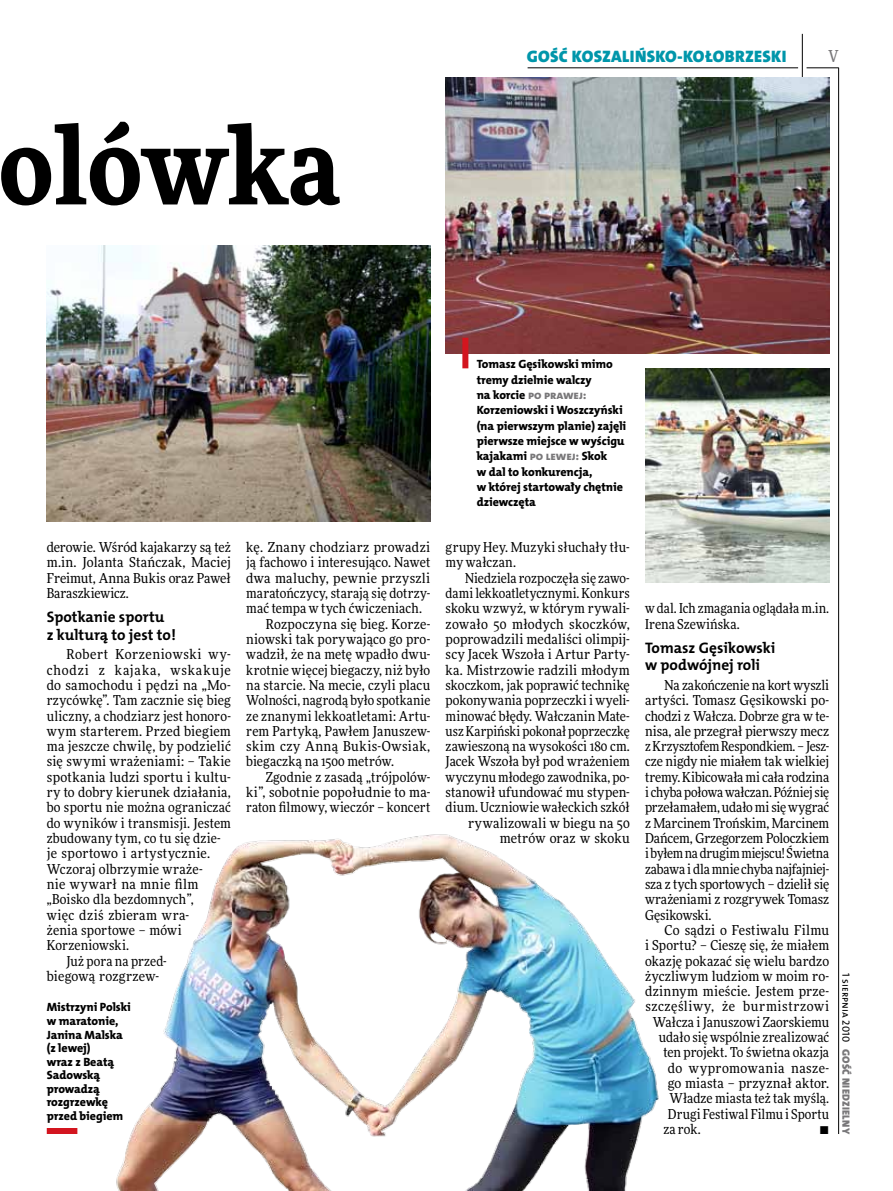
<style>
.page{position:relative;width:893px;height:1191px;background:#fff}
.page>*{position:absolute;margin:0;border:0;box-sizing:border-box;transform-origin:0 0}
.t1{font:900 108px "Freeday Narrow";color:#000}
.t2{font:16.65px "The Mix HP9 Blk";letter-spacing:.02em;color:#0096aa}
.t3{font:500 16.5px "Freeday Narrow";color:#787779;scale:.9 1}
.t4{font:15.3px/17.7px "The Mix HP7 Bld";color:#000}
.t5{font:13.65px/15.3px "Freeday Narrow News";letter-spacing:.01em;color:#000;text-align:justify}
.t6{font:13.65px "Freeday Narrow News";letter-spacing:.03em;color:#000}
.t7{font:13.65px "Freeday Narrow News";letter-spacing:.035em;color:#000}
.t8{font:13.65px "Freeday Narrow News";letter-spacing:.04em;color:#000}
.t9{font:13.65px "Freeday Narrow News";letter-spacing:.065em;color:#000}
.t10{font:12px/15.3px "The Mix HP8 Ex Bld";letter-spacing:-.005em;color:#000}
.t11{font:10.5px "The Mix HP9 Blk";letter-spacing:.025em;color:#787779}
.t12{font:10.5px "The Mix HP5 Plain";color:#000}
.s1{color:#787779}
</style>
<div class="page">
<hr style="left:838px;top:68px;width:1px;height:1066px;background:#000">
<hr style="left:802px;top:34px;width:1px;height:43px;background:#000">
<hr style="left:806px;top:68px;width:33px;height:1px;background:#000">
<hr style="left:528px;top:68px;width:270px;height:1px;background:#000">
<img style="left:116px;top:834px;width:543px;height:357px">
<img style="left:47px;top:246px;width:383px;height:275px">
<img style="left:446px;top:77px;width:383px;height:276px">
<img style="left:645px;top:368px;width:184px;height:215px">
<div style="left:462px;top:338px;width:6px;height:30px;background:#d3151f"></div>
<div style="left:47px;top:1128px;width:30px;height:6px;background:#d3151f"></div>
<h1 class="t1" style="left:-1px;top:95px;width:343px">olówka</h1>
<p class="t2" style="left:527px;top:46px;width:261px">GOŚĆ KOSZALIŃSKO-KOŁOBRZESKI</p>
<p class="t3" style="left:828px;top:46px;width:13px">V</p>
<p class="t5" style="left:47px;top:539px;width:186px">derowie. Wśród kajakarzy są też m.in. Jolanta Stańczak, Maciej Freimut, Anna Bukis oraz Paweł Baraszkiewicz.</p>
<p class="t4" style="left:47px;top:608px;width:131px">Spotkanie sportu<br>z kulturą to jest to!</p>
<p class="t7" style="left:66px;top:646px;width:166px">Robert Korzeniowski wy-</p>
<p class="t9" style="left:47px;top:661px;width:186px">chodzi z kajaka, wskakuje</p>
<p class="t6" style="left:47px;top:676px;width:186px">do samochodu i pędzi na „Mo-</p>
<p class="t5" style="left:47px;top:692px;width:186px">rzycówkę”. Tam zacznie się bieg</p>
<p class="t5" style="left:47px;top:708px;width:186px">uliczny, a chodziarz jest honoro-</p>
<p class="t5" style="left:47px;top:723px;width:186px">wym starterem. Przed biegiem</p>
<p class="t5" style="left:47px;top:738px;width:186px">ma jeszcze chwilę, by podzielić</p>
<p class="t6" style="left:47px;top:753px;width:186px">się swymi wrażeniami: – Takie</p>
<p class="t5" style="left:47px;top:769px;width:186px">spotkania ludzi sportu i kultu-</p>
<p class="t5" style="left:47px;top:784px;width:186px">ry to dobry kierunek działania,</p>
<p class="t5" style="left:47px;top:799px;width:186px">bo sportu nie można ograniczać</p>
<p class="t5" style="left:47px;top:815px;width:186px">do wyników i transmisji. Jestem</p>
<p class="t5" style="left:47px;top:830px;width:175px">zbudowany tym, co tu się dzie-</p>
<p class="t6" style="left:47px;top:845px;width:165px">je sportowo i artystycznie.</p>
<p class="t5" style="left:47px;top:861px;width:158px">Wczoraj olbrzymie wraże-</p>
<p class="t7" style="left:47px;top:875px;width:153px">nie wywarł na mnie film</p>
<p class="t5" style="left:47px;top:891px;width:148px">„Boisko dla bezdomnych”,</p>
<p class="t5" style="left:47px;top:907px;width:144px">więc dziś zbieram wra-</p>
<p class="t5" style="left:47px;top:922px;width:136px">żenia sportowe – mówi</p>
<p class="t5" style="left:47px;top:937px;width:84px">Korzeniowski.</p>
<p class="t5" style="left:66px;top:953px;width:102px">Już pora na przed-</p>
<p class="t5" style="left:47px;top:968px;width:114px">biegową rozgrzew-</p>
<p class="t10" style="left:47px;top:1000px;width:86px;line-height:13.5px">Mistrzyni Polski w maratonie,<br>Janina Malska (z lewej)<br>wraz z Beatą<br>Sadowską prowadzą rozgrzewkę przed biegiem</p>
<p class="t6" style="left:246px;top:539px;width:186px">kę. Znany chodziarz prowadzi</p>
<p class="t5" style="left:246px;top:555px;width:186px">ją fachowo i interesująco. Nawet</p>
<p class="t6" style="left:246px;top:569px;width:186px">dwa maluchy, pewnie przyszli</p>
<p class="t5" style="left:246px;top:585px;width:186px">maratończycy, starają się dotrzy-</p>
<p class="t5" style="left:246px;top:600px;width:177px">mać tempa w tych ćwiczeniach.</p>
<p class="t5" style="left:266px;top:616px;width:166px">Rozpoczyna się bieg. Korze-</p>
<p class="t5" style="left:246px;top:631px;width:186px">niowski tak porywająco go pro-</p>
<p class="t5" style="left:246px;top:646px;width:186px">wadził, że na metę wpadło dwu-</p>
<p class="t5" style="left:246px;top:662px;width:186px">krotnie więcej biegaczy, niż było</p>
<p class="t5" style="left:246px;top:677px;width:186px">na starcie. Na mecie, czyli placu</p>
<p class="t5" style="left:246px;top:692px;width:186px">Wolności, nagrodą było spotkanie</p>
<p class="t5" style="left:246px;top:708px;width:186px">ze znanymi lekkoatletami: Artu-</p>
<p class="t5" style="left:246px;top:723px;width:186px">rem Partyką, Pawłem Januszew-</p>
<p class="t7" style="left:246px;top:738px;width:186px">skim czy Anną Bukis-Owsiak,</p>
<p class="t5" style="left:246px;top:754px;width:149px">biegaczką na 1500 metrów.</p>
<p class="t5" style="left:266px;top:769px;width:166px">Zgodnie z zasadą „trójpolów-</p>
<p class="t5" style="left:246px;top:784px;width:186px">ki”, sobotnie popołudnie to ma-</p>
<p class="t5" style="left:246px;top:799px;width:186px">raton filmowy, wieczór – koncert</p>
<p class="t10" style="left:477px;top:357px;width:151px">Tomasz Gęsikowski mimo tremy dzielnie walczy<br>na korcie <span class="s1">po prawej:<br></span>Korzeniowski i Woszczyński (na pierwszym planie) zajęli pierwsze miejsce w wyścigu kajakami <span class="s1">po lewej:</span> Skok<br>w dal to konkurencja,<br>w której startowały chętnie dziewczęta</p>
<p class="t5" style="left:446px;top:539px;width:186px">grupy Hey. Muzyki słuchały tłu&shy;my wałczan.</p>
<p class="t5" style="left:446px;top:570px;width:186px;text-align:right">Niedziela rozpoczęła się zawo&shy;dami lekkoatletycznymi. Konkurs skoku wzwyż, w którym rywali&shy;zowało 50 młodych skoczków, poprowadzili medaliści olimpij&shy;scy Jacek Wszoła i Artur Party&shy;ka. Mistrzowie radzili młodym skoczkom, jak poprawić technikę pokonywania poprzeczki i wyeli&shy;minować błędy. Wałczanin Mate&shy;usz Karpiński pokonał poprzeczkę zawieszoną na wysokości 180 cm.<br>Jacek Wszoła był pod wrażeniem wyczynu młodego zawodnika, po&shy;stanowił ufundować mu stypen&shy;dium. Uczniowie wałeckich szkół rywalizowali w biegu na 50 metrów oraz w skoku</p>
<p class="t5" style="left:645px;top:600px;width:186px">w dal. Ich zmagania oglądała m.in.<br>Irena Szewińska.</p>
<p class="t4" style="left:645px;top:639px;width:132px">Tomasz Gęsikowski w podwójnej roli</p>
<p class="t5" style="left:645px;top:677px;width:186px;text-indent:20px">Na zakończenie na kort wyszli artyści. Tomasz Gęsikowski po&shy;chodzi z Wałcza. Dobrze gra w te&shy;nisa, ale przegrał pierwszy mecz z Krzysztofem Respondkiem. – Jesz&shy;cze nigdy nie miałem tak wielkiej tremy. Kibicowała mi cała rodzina i chyba połowa wałczan. Później się przełamałem, udało mi się wygrać z Marcinem Trońskim, Marcinem Dańcem, Grzegorzem Poloczkiem i byłem na drugim miejscu! Świetna zabawa i dla mnie chyba najfajniej&shy;sza z tych sportowych – dzielił się wrażeniami z rozgrywek Tomasz Gęsikowski.</p>
<p class="t5" style="left:665px;top:922px;width:166px">Co sądzi o Festiwalu Filmu</p>
<p class="t5" style="left:645px;top:937px;width:186px">i Sportu? – Cieszę się, że miałem</p>
<p class="t5" style="left:645px;top:953px;width:186px">okazję pokazać się wielu bardzo</p>
<p class="t5" style="left:645px;top:968px;width:186px">życzliwym ludziom w moim ro-</p>
<p class="t5" style="left:645px;top:983px;width:186px">dzinnym mieście. Jestem prze-</p>
<p class="t8" style="left:645px;top:998px;width:185px">szczęśliwy, że burmistrzowi</p>
<p class="t5" style="left:653px;top:1014px;width:178px">Wałcza i Januszowi Zaorskiemu</p>
<p class="t5" style="left:659px;top:1029px;width:172px">udało się wspólnie zrealizować</p>
<p class="t5" style="left:663px;top:1044px;width:167px">ten projekt. To świetna okazja</p>
<p class="t6" style="left:668px;top:1059px;width:163px">do wypromowania nasze-</p>
<p class="t5" style="left:668px;top:1075px;width:163px">go miasta – przyznał aktor.</p>
<p class="t5" style="left:669px;top:1090px;width:161px">Władze miasta też tak myślą.</p>
<p class="t5" style="left:668px;top:1106px;width:163px">Drugi Festiwal Filmu i Sportu</p>
<p class="t5" style="left:663px;top:1121px;width:39px">za rok.</p>
<p class="t5" style="left:819px;top:1121px;width:11px">•</p>
<p class="t12" style="left:853px;top:973px;width:71px;rotate:90deg">1 sierpnia 2010</p>
<p class="t11" style="left:853px;top:1049px;width:86px;rotate:90deg">GOŚĆ NIEDZIELNY</p>
</div>
